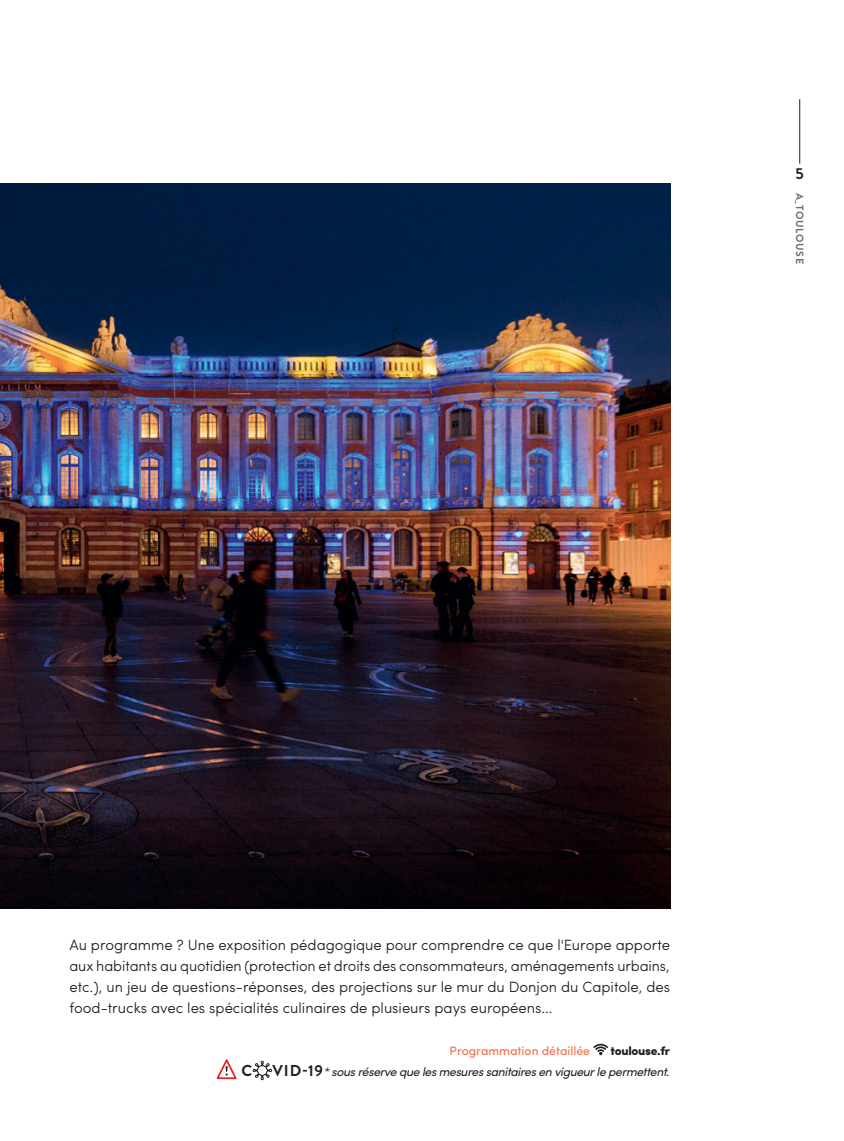
<style>
.page{position:relative;width:844px;height:1141px;background:#fff}
.page>*{position:absolute;margin:0;border:0;box-sizing:border-box;transform-origin:0 0}
.t1{font:700 15.75px "Brandon Grotesque";color:#231f20}
.t2{font:300 14.88px/21px "Sofia Pro";color:#231f20;text-align:justify}
.t3{font:italic 12.25px "Sofia Pro";letter-spacing:-.03em;color:#231f20}
.t4{font:12.25px "Sofia Pro";color:#f26c4b}
.t5{font:900 12.25px "Sofia Pro";letter-spacing:-.02em;color:#231f20}
.t6{font:700 10.5px "Brandon Grotesque";letter-spacing:.06em;color:#6d6e70}
.s1{font-family:"Brandon Grotesque";font-weight:700;font-style:normal;font-size:15.75px}
</style>
<div class="page">
<img style="left:0;top:184px;width:670px;height:724px">
<svg style="left:593px;top:1044px;width:15px;height:11px"></svg>
<svg style="left:216px;top:1059px;width:21px;height:21px"></svg>
<svg style="left:252px;top:1060px;width:20px;height:21px"></svg>
<hr style="left:799px;top:99px;width:1px;height:65px;background:#231f20">
<p class="t1" style="left:795px;top:164px;width:10px">5</p>
<p class="t6" style="left:805px;top:193px;width:72px;rotate:90deg">A_TOULOUSE</p>
<p class="t2" style="left:69px;top:936px;width:602px">Au programme ? Une exposition pédagogique pour comprendre ce que l'Europe apporte aux habitants au quotidien (protection et droits des consommateurs, aménagements urbains, etc.), un jeu de questions-réponses, des projections sur le mur du Donjon du Capitole, des food-trucks avec les spécialités culinaires de plusieurs pays européens…</p>
<p class="t4" style="left:449px;top:1046px;width:142px">Programmation détaillée</p>
<p class="t5" style="left:610px;top:1046px;width:61px">toulouse.fr</p>
<p class="t1" style="left:241px;top:1061px;width:12px">C</p>
<p class="t3" style="left:272px;top:1067px;width:398px"><span class="s1">VID-19</span>* sous réserve que les mesures sanitaires en vigueur le permettent.</p>
</div>
